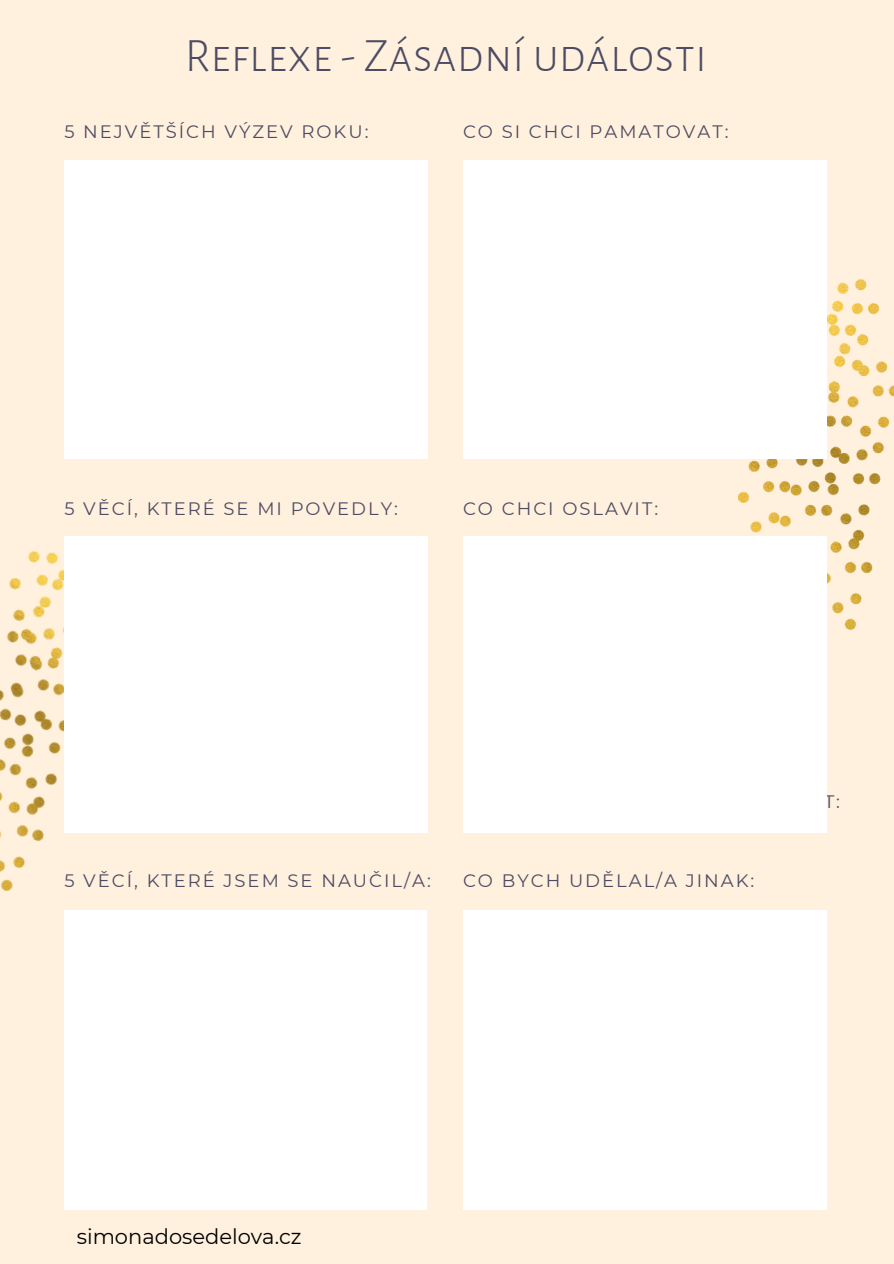
<style>
.page{position:relative;width:894px;height:1264px;background:#fff}
.page>*{position:absolute;margin:0;border:0;box-sizing:border-box;transform-origin:0 0}
.t1{font:300 48px "Alegreya Sans SC";color:#4e4c64}
.t2{font:21px "Montserrat";color:#000}
.t3{font:18px "Montserrat";letter-spacing:.11em;color:#4e4c64}
</style>
<div class="page">
<div style="left:0;top:0;width:893px;height:1263px;background:#fff1dd"></div>
<div style="left:64px;top:160px;width:364px;height:298px;background:#fff"></div>
<div style="left:463px;top:910px;width:363px;height:299px;background:#fff"></div>
<div style="left:64px;top:910px;width:363px;height:299px;background:#fff"></div>
<img style="left:0;top:551px;width:150px;height:341px">
<div style="left:64px;top:536px;width:364px;height:296px;background:#fff"></div>
<img style="left:738px;top:279px;width:155px;height:358px">
<div style="left:462px;top:160px;width:364px;height:298px;background:#fff"></div>
<div style="left:463px;top:536px;width:363px;height:296px;background:#fff"></div>
<p class="t1" style="left:185px;top:33px;width:524px">Reflexe - Zásadní události</p>
<p class="t3" style="left:64px;top:120px;width:305px">5 NEJVĚTŠÍCH VÝZEV ROKU:</p>
<p class="t3" style="left:463px;top:120px;width:267px">CO SI CHCI PAMATOVAT:</p>
<p class="t3" style="left:64px;top:498px;width:335px">5 VĚCÍ, KTERÉ SE MI POVEDLY:</p>
<p class="t3" style="left:463px;top:498px;width:196px">CO CHCI OSLAVIT:</p>
<p class="t3" style="left:64px;top:869px;width:368px">5 VĚCÍ, KTERÉ JSEM SE NAUČIL/A:</p>
<p class="t3" style="left:463px;top:869px;width:293px">CO BYCH UDĚLAL/A JINAK:</p>
<p class="t2" style="left:77px;top:1223px;width:226px">simonadosedelova.cz</p>
</div>
